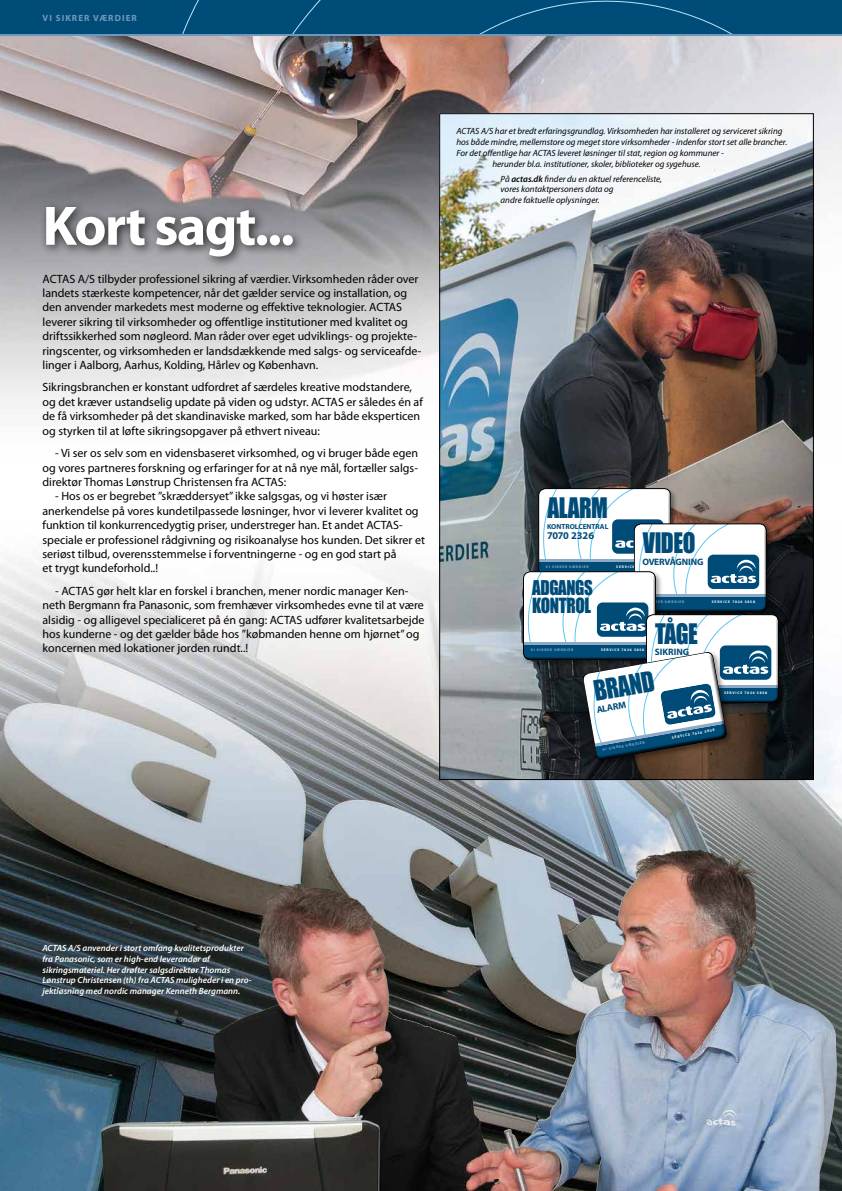
<style>
.page{position:relative;width:842px;height:1191px;background:#fff}
.page>*{position:absolute;margin:0;border:0;box-sizing:border-box;transform-origin:0 0}
.t1{font:700 56px "Myriad Pro";letter-spacing:-.03em;color:#fff}
.t2{font:25.9px "Impact";letter-spacing:-.02em;color:#004c79;scale:.9 1}
.t3{font:19.2px "Impact";letter-spacing:-.02em;color:#004c79;scale:.9 1}
.t4{font:18.7px "Impact";letter-spacing:-.02em;color:#004c79;scale:.9 1}
.t5{font:12px/14.4px "Myriad Pro";color:#000}
.t6{font:700 10.4px "Myriad Pro";letter-spacing:-.01em;color:#004c79}
.t7{font:700 9.3px "Myriad Pro";color:#004c79}
.t8{font:700 9.3px "Myriad Pro";letter-spacing:-.04em;color:#004c79}
.t9{font:italic 9px/10.8px "Myriad Pro";color:#000}
.t10{font:italic 600 9px/10.8px "Myriad Pro";color:#fff}
.t11{font:700 9px "Myriad Pro";letter-spacing:.12em;color:#7198ba}
.t12{font:700 7.3px "Myriad Pro";color:#004c79}
.t13{font:700 3.6px "Myriad Pro";letter-spacing:.2em;color:#8caac8}
.t14{font:700 3.6px "Myriad Pro";letter-spacing:.205em;color:#fff}
.s1{font-weight:600}
</style>
<div class="page">
<img style="left:0;top:36px;width:842px;height:373px">
<img style="left:0;top:554px;width:842px;height:637px">
<img style="left:534px;top:849px;width:165px;height:282px">
<div style="left:0;top:0;width:842px;height:34px;background:#004c79"></div>
<svg style="left:182px;top:0;width:551px;height:34px"></svg>
<hr style="left:0;top:34px;width:842px;height:2px;background:#7198ba">
<img style="left:441px;top:115px;width:371px;height:663px">
<div style="left:40px;top:200px;width:265px;height:69px;background:#000;opacity:.7"></div>
<div style="left:537px;top:486px;width:141px;height:98px;background:#000;opacity:.4"></div>
<div style="left:645px;top:612px;width:141px;height:98px;background:#000;opacity:.4"></div>
<div style="left:581px;top:650px;width:153px;height:117px;background:#000;opacity:.4"></div>
<svg style="left:523px;top:488px;width:256px;height:273px"></svg>
<p class="t11" style="left:43px;top:13px;width:96px">VI SIKRER VÆRDIER</p>
<h1 class="t1" style="left:43px;top:194px;width:254px">KORT SAGT...</h1>
<p class="t5" style="left:43px;top:272px;width:380px">ACTAS A/S tilbyder professionel sikring af værdier. Virksomheden råder over landets stærkeste kompetencer, når det gælder service og installation, og den anvender markedets mest moderne og effektive teknologier. ACTAS leverer sikring til virksomheder og offentlige institutioner med kvalitet og driftssikkerhed som nøgleord. Man råder over eget udviklings- og projekte&shy;ringscenter, og virksomheden er landsdækkende med salgs- og serviceafde&shy;linger i Aalborg, Aarhus, Kolding, Hårlev og København.</p>
<p class="t5" style="left:43px;top:380px;width:382px">Sikringsbranchen er konstant udfordret af særdeles kreative modstandere, og det kræver ustandselig update på viden og udstyr. ACTAS er således én af de få virksomheder på det skandinaviske marked, som har både eksperticen og styrken til at løfte sikringsopgaver på ethvert niveau:</p>
<p class="t5" style="left:43px;top:446px;width:377px;text-align:justify;text-indent:13px">- Vi ser os selv som en vidensbaseret virksomhed, og vi bruger både egen og vores partneres forskning og erfaringer for at nå nye mål, fortæller salgs&shy;direktør Thomas Lønstrup Christensen fra ACTAS:</p>
<p class="t5" style="left:43px;top:489px;width:384px;text-indent:13px">- Hos os er begrebet ”skræddersyet” ikke salgsgas, og vi høster især anerkendelse på vores kundetilpassede løsninger, hvor vi leverer kvalitet og funktion til konkurrencedygtig priser, understreger han. Et andet ACTAS&shy;speciale er professionel rådgivning og risikoanalyse hos kunden. Det sikrer et seriøst tilbud, overensstemmelse i forventningerne - og en god start på<br>et trygt kundeforhold..!</p>
<p class="t5" style="left:43px;top:584px;width:383px;text-indent:13px">- ACTAS gør helt klar en forskel i branchen, mener nordic manager Ken&shy;neth Bergmann fra Panasonic, som fremhæver virksomhedes evne til at være alsidig - og alligevel specialiceret på én gang: ACTAS udfører kvalitetsarbejde hos kunderne - og det gælder både hos ”købmanden henne om hjørnet” og koncernen med lokationer jorden rundt..!</p>
<p class="t9" style="left:456px;top:126px;width:328px">ACTAS A/S har et bredt erfaringsgrundlag. Virksomheden har installeret og serviceret sikring</p>
<p class="t9" style="left:456px;top:137px;width:332px">hos både mindre, mellemstore og meget store virksomheder - indenfor stort set alle brancher.</p>
<p class="t9" style="left:456px;top:148px;width:269px">For det offentlige har ACTAS leveret løsninger til stat, region og kommuner -</p>
<p class="t9" style="left:492px;top:159px;width:210px">herunder bl.a. institutioner, skoler, biblioteker og sygehuse.</p>
<p class="t9" style="left:501px;top:173px;width:163px">På <span class="s1">actas.dk</span> finder du en aktuel referenceliste, vores kontaktpersoners data og<br>andre faktuelle oplysninger.</p>
<h2 class="t2" style="left:547px;top:487px;width:69px">ALARM</h2>
<p class="t12" style="left:547px;top:523px;width:63px">KONTROLCENTRAL</p>
<p class="t6" style="left:547px;top:529px;width:49px">7070 2326</p>
<p class="t13" style="left:546px;top:564px;width:44px">VI SIKRER VÆRDIER</p>
<h2 class="t2" style="left:643px;top:523px;width:60px">VIDEO</h2>
<p class="t8" style="left:643px;top:556px;width:62px">OVERVÅGNING</p>
<h3 class="t4" style="left:532px;top:573px;width:69px">ADGANGS</h3>
<h3 class="t3" style="left:532px;top:590px;width:67px">KONTROL</h3>
<p class="t13" style="left:531px;top:647px;width:44px">VI SIKRER VÆRDIER</p>
<p class="t14" style="left:601px;top:647px;width:45px">SERVICE 7026 5858</p>
<p class="t13" style="left:641px;top:600px;width:44px">VI SIKRER VÆRDIER</p>
<p class="t14" style="left:712px;top:600px;width:45px">SERVICE 7026 5858</p>
<h2 class="t2" style="left:655px;top:613px;width:49px">TÅGE</h2>
<p class="t7" style="left:655px;top:647px;width:36px">SIKRING</p>
<h2 class="t2" style="left:590px;top:671px;width:69px;rotate:-10deg">BRAND</h2>
<p class="t7" style="left:596px;top:704px;width:31px;rotate:-10deg">ALARM</p>
<p class="t13" style="left:602px;top:747px;width:44px;rotate:-10deg">VI SIKRER VÆRDIER</p>
<p class="t14" style="left:724px;top:690px;width:45px">SERVICE 7026 5858</p>
<p class="t14" style="left:672px;top:735px;width:45px;rotate:-10deg">SERVICE 7026 5858</p>
<p class="t10" style="left:43px;top:942px;width:211px">ACTAS A/S anvender i stort omfang kvalitetsprodukter fra Panasonic, som er high-end leverandør af sikringsmateriel. Her drøfter salgsdirektør Thomas Lønstrup Christensen (th) fra ACTAS muligheder i en pro&shy;jektløsning med nordic manager Kenneth Bergmann.</p>
</div>
